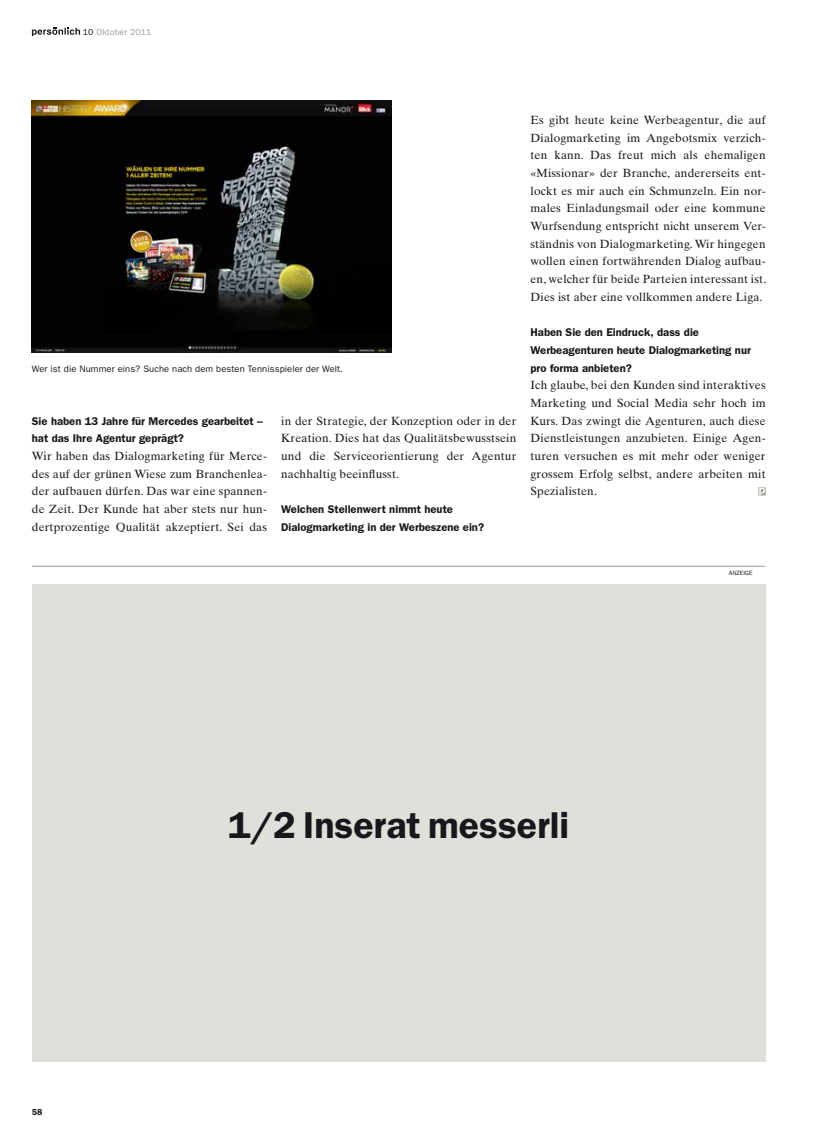
<style>
.page{position:relative;width:833px;height:1134px;background:#fff}
.page>*{position:absolute;margin:0;border:0;box-sizing:border-box;transform-origin:0 0}
.t1{font:600 37.5px "Franklin Gothic";color:#1a171c}
.t2{font:11.88px/17.6px "Times Ten";letter-spacing:.015em;color:#1a171c;text-align:justify}
.t3{font:600 11.25px/17.6px "Franklin Gothic";color:#1a171c}
.t4{font:9.38px "Franklin Gothic";letter-spacing:.01em;color:#1a171c}
.t5{font:8.75px "Franklin Gothic";letter-spacing:.015em;color:#9d9d8d}
.t6{font:600 8.75px "Franklin Gothic";color:#1a171c}
.t7{font:6.25px "Franklin Gothic";color:#1a171c}
.s1{color:#1a171c}
</style>
<div class="page">
<svg style="left:32px;top:28px;width:48px;height:8px"></svg>
<img style="left:32px;top:100px;width:360px;height:252px">
<div style="left:32px;top:584px;width:733px;height:477px;background:#e1dfda"></div>
<hr style="left:32px;top:566px;width:733px;height:1px;background:#9c9e9f">
<svg style="left:758px;top:487px;width:7px;height:8px"></svg>
<p class="t5" style="left:83px;top:27px;width:70px"><span class="s1">10</span> Oktober 2011</p>
<p class="t4" style="left:32px;top:363px;width:313px">Wer ist die Nummer eins? Suche nach dem besten Tennisspieler der Welt.</p>
<p class="t3" style="left:32px;top:412px;width:232px">Sie haben 13 Jahre für Mercedes gearbeitet – hat das Ihre Agentur geprägt?</p>
<p class="t2" style="left:32px;top:447px;width:237px">Wir haben das Dialogmarketing für Merce&shy;des auf der grünen Wiese zum Branchenlea&shy;der aufbauen dürfen. Das war eine spannen&shy;de Zeit. Der Kunde hat aber stets nur hun&shy;dertprozentige Qualität akzeptiert. Sei das</p>
<p class="t2" style="left:281px;top:412px;width:237px">in der Strategie, der Konzeption oder in der Kreation. Dies hat das Qualitätsbewusstsein und die Serviceorientierung der Agentur nachhaltig beeinflusst.</p>
<p class="t3" style="left:281px;top:500px;width:204px">Welchen Stellenwert nimmt heute<br>Dialogmarketing in der Werbeszene ein?</p>
<p class="t2" style="left:530px;top:111px;width:237px">Es gibt heute keine Werbeagentur, die auf Dialogmarketing im Angebotsmix verzich&shy;ten kann. Das freut mich als ehemaligen «Missionar» der Branche, andererseits ent&shy;lockt es mir auch ein Schmunzeln. Ein nor&shy;males Einladungsmail oder eine kommune Wurfsendung entspricht nicht unserem Ver&shy;ständnis von Dialogmarketing. Wir hingegen wollen einen fortwährenden Dialog aufbau&shy;en, welcher für beide Parteien interessant ist.<br>Dies ist aber eine vollkommen andere Liga.</p>
<p class="t3" style="left:530px;top:323px;width:222px">Haben Sie den Eindruck, dass die<br>Werbeagenturen heute Dialogmarketing nur pro forma anbieten?</p>
<p class="t2" style="left:530px;top:376px;width:237px">Ich glaube, bei den Kunden sind interaktives Marketing und Social Media sehr hoch im Kurs. Das zwingt die Agenturen, auch diese Dienstleistungen anzubieten. Einige Agen&shy;turen versuchen es mit mehr oder weniger grossem Erfolg selbst, andere arbeiten mit Spezialisten.</p>
<p class="t7" style="left:729px;top:569px;width:25px">Anzeige</p>
<p class="t6" style="left:32px;top:1106px;width:12px">58</p>
<h1 class="t1" style="left:228px;top:803px;width:342px">1/2 Inserat messerli</h1>
</div>
